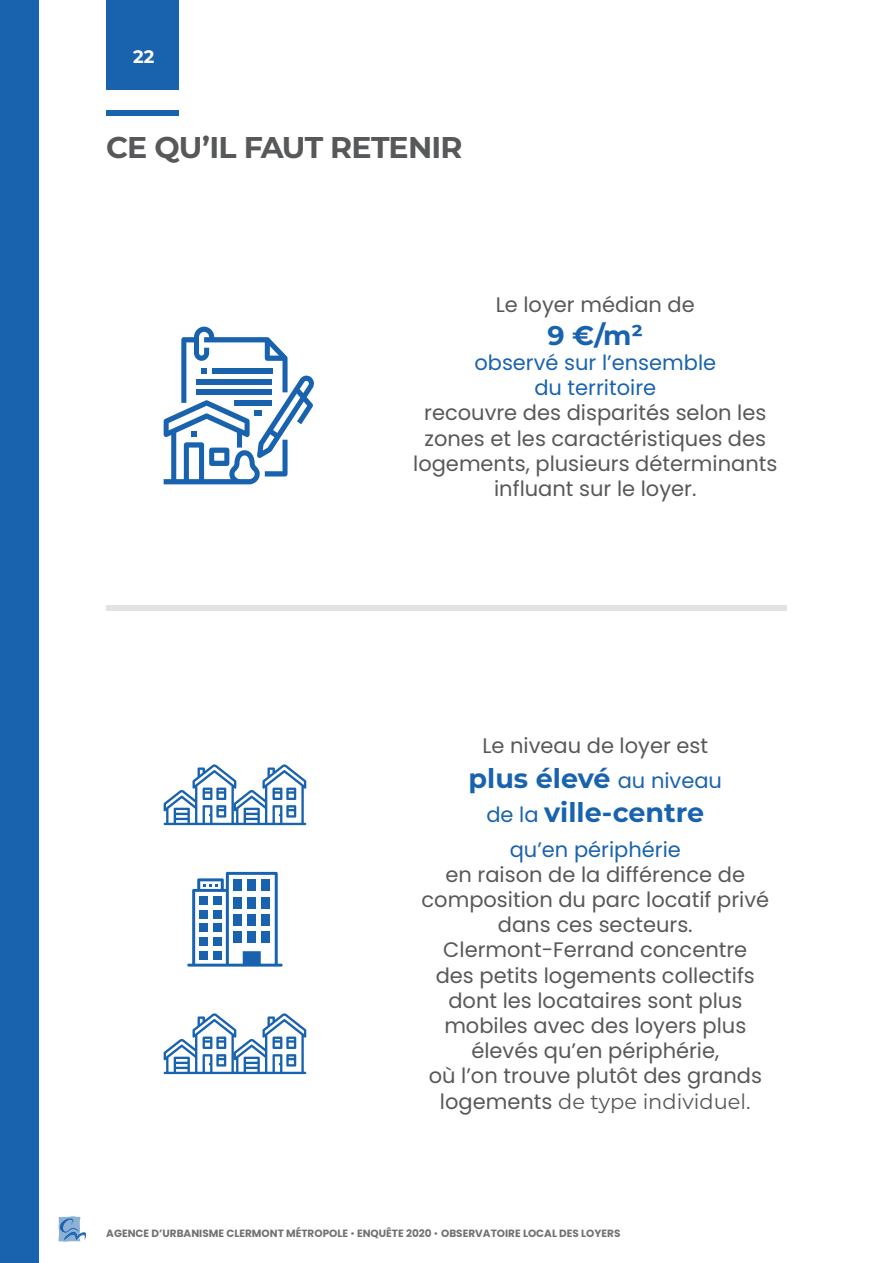
<style>
.page{position:relative;width:893px;height:1263px;background:#fff}
.page>*{position:absolute;margin:0;border:0;box-sizing:border-box;transform-origin:0 0}
.t1{font:700 30px "Montserrat";letter-spacing:-.03em;color:#57585a}
.t2{font:700 27px/34.5px "Montserrat";color:#1963ae;text-align:center}
.t3{font:21px/25.2px "Poppins";color:#57585a;text-align:center}
.t4{font:700 18px "Montserrat";color:#fff}
.t5{font:700 10.5px "Poppins";color:#717275}
.s1{color:#1963ae}
.s2{font-family:"Poppins";font-weight:400;font-size:21px}
.s3{font-family:"Montserrat"}
.s4{font-weight:400}
</style>
<div class="page">
<div style="left:106px;top:0;width:73px;height:89px;background:#1963ae"></div>
<div style="left:0;top:0;width:38px;height:1263px;background:#1963ae"></div>
<svg style="left:59px;top:1216px;width:27px;height:26px"></svg>
<svg style="left:164px;top:327px;width:150px;height:157px"></svg>
<svg style="left:187px;top:872px;width:96px;height:94px"></svg>
<svg style="left:164px;top:1013px;width:142px;height:61px"></svg>
<svg style="left:164px;top:764px;width:142px;height:61px"></svg>
<div style="left:106px;top:111px;width:73px;height:5px;background:#1963ae"></div>
<div style="left:106px;top:605px;width:681px;height:6px;background:#e3e3e4"></div>
<p class="t4" style="left:133px;top:44px;width:23px">22</p>
<p class="t1" style="left:106px;top:125px;width:358px">CE QU’IL FAUT RETENIR</p>
<p class="t3" style="left:496px;top:292px;width:201px">Le loyer médian de</p>
<p class="t2" style="left:547px;top:317px;width:97px">9 €/m²</p>
<p class="t3" style="left:413px;top:350px;width:366px"><span class="s1">observé sur l’ensemble<br>du territoire<br></span>recouvre des disparités selon les zones et les caractéristiques des logements, plusieurs déterminants influant sur le loyer.</p>
<p class="t3" style="left:482px;top:733px;width:227px">Le niveau de loyer est</p>
<p class="t2" style="left:469px;top:759px;width:255px">plus élevé <span class="s2">au niveau de la</span> ville-centre</p>
<p class="t3" style="left:421px;top:837px;width:349px"><span class="s1">qu’en périphérie<br></span>en raison de la différence de composition du parc locatif privé dans ces secteurs.<br>Clermont-Ferrand concentre<br>des petits logements collectifs dont les locataires sont plus mobiles avec des loyers plus élevés qu’en périphérie,<br>où l’on trouve plutôt des grands logements <span class="s3">de type individuel.</span></p>
<p class="t5" style="left:106px;top:1227px;width:516px">AGENCE D’URBANISME CLERMONT MÉTROPOLE <span class="s4">•</span> ENQUÊTE 2020 <span class="s4">•</span> OBSERVATOIRE LOCAL DES LOYERS</p>
</div>
